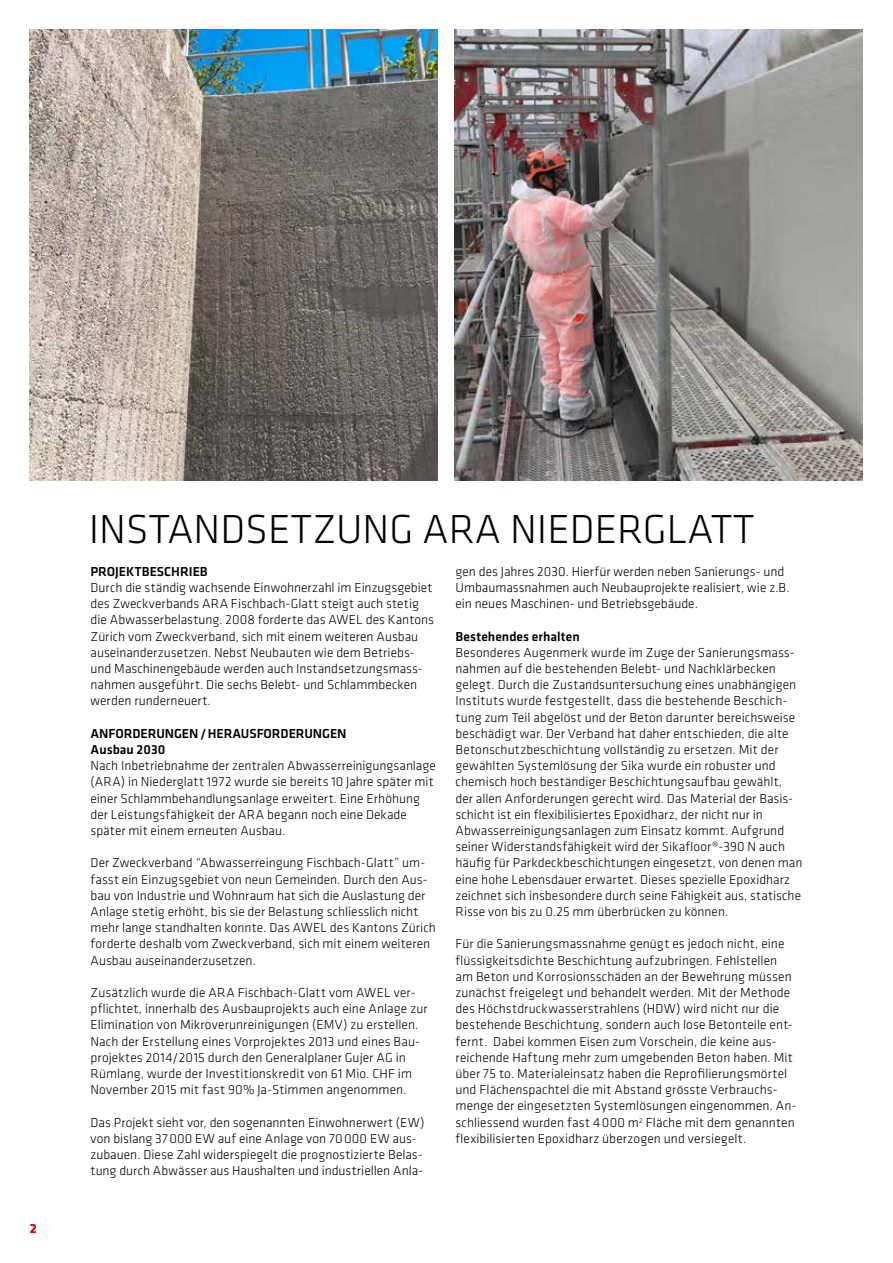
<style>
.page{position:relative;width:893px;height:1263px;background:#fff}
.page>*{position:absolute;margin:0;border:0;box-sizing:border-box;transform-origin:0 0}
.t1{font:300 42px "Klavika";color:#000}
.t2{font:300 13.5px/16.2px "Klavika";letter-spacing:.005em;color:#000}
.t3{font:500 13.5px/16.2px "Klavika";color:#000}
.t4{font:500 13.5px "Klavika";color:#e3000f}
</style>
<div class="page">
<img style="left:30px;top:30px;width:408px;height:451px">
<img style="left:454px;top:30px;width:409px;height:450px">
<p class="t4" style="left:30px;top:1219px;width:8px">2</p>
<h1 class="t1" style="left:89px;top:503px;width:667px">INSTANDSETZUNG ARA NIEDERGLATT</h1>
<p class="t3" style="left:91px;top:563px;width:119px">PROJEKTBESCHRIEB</p>
<p class="t2" style="left:91px;top:579px;width:345px">Durch die ständig wachsende Einwohnerzahl im Einzugsgebiet des Zweckverbands ARA Fischbach-Glatt steigt auch stetig die Abwasserbelastung. 2008 forderte das AWEL des Kantons Zürich vom Zweckverband, sich mit einem weiteren Ausbau auseinanderzusetzen. Nebst Neubauten wie dem Betriebs&shy;und Maschinengebäude werden auch Instandsetzungsmass&shy;nahmen ausgeführt. Die sechs Belebt- und Schlammbecken werden runderneuert.</p>
<p class="t3" style="left:91px;top:725px;width:258px">ANFORDERUNGEN/HERAUSFORDERUNGEN<br>Ausbau 2030</p>
<p class="t2" style="left:91px;top:757px;width:347px">Nach Inbetriebnahme der zentralen Abwasserreinigungsanlage (ARA) in Niederglatt 1972 wurde sie bereits 10 Jahre später mit einer Schlammbehandlungsanlage erweitert. Eine Erhöhung der Leistungsfähigkeit der ARA begann noch eine Dekade später mit einem erneuten Ausbau.</p>
<p class="t2" style="left:91px;top:855px;width:347px">Der Zweckverband “Abwasserreingung Fischbach-Glatt” um&shy;fasst ein Einzugsgebiet von neun Gemeinden. Durch den Aus&shy;bau von Industrie und Wohnraum hat sich die Auslastung der Anlage stetig erhöht, bis sie der Belastung schliesslich nicht mehr lange standhalten konnte. Das AWEL des Kantons Zürich forderte deshalb vom Zweckverband, sich mit einem weiteren Ausbau auseinanderzusetzen.</p>
<p class="t2" style="left:91px;top:984px;width:338px">Zusätzlich wurde die ARA Fischbach-Glatt vom AWEL ver&shy;pflichtet, innerhalb des Ausbauprojekts auch eine Anlage zur Elimination von Mikroverunreinigungen (EMV) zu erstellen.<br>Nach der Erstellung eines Vorprojektes 2013 und eines Bau&shy;projektes 2014/2015 durch den Generalplaner Gujer AG in Rümlang, wurde der Investitionskredit von 61 Mio. CHF im November 2015 mit fast 90% Ja-Stimmen angenommen.</p>
<p class="t2" style="left:91px;top:1114px;width:335px">Das Projekt sieht vor, den sogenannten Einwohnerwert (EW) von bislang 37000 EW auf eine Anlage von 70000 EW aus&shy;zubauen. Diese Zahl widerspiegelt die prognostizierte Belas&shy;tung durch Abwässer aus Haushalten und industriellen Anla-</p>
<p class="t2" style="left:455px;top:563px;width:336px">gen des Jahres 2030. Hierfür werden neben Sanierungs- und<br>Umbaumassnahmen auch Neubauprojekte realisiert, wie z.B. ein neues Maschinen- und Betriebsgebäude.</p>
<p class="t3" style="left:455px;top:628px;width:126px">Bestehendes erhalten</p>
<p class="t2" style="left:455px;top:644px;width:348px">Besonderes Augenmerk wurde im Zuge der Sanierungsmass&shy;nahmen auf die bestehenden Belebt- und Nachklärbecken gelegt. Durch die Zustandsuntersuchung eines unabhängigen Instituts wurde festgestellt, dass die bestehende Beschich&shy;tung zum Teil abgelöst und der Beton darunter bereichsweise beschädigt war. Der Verband hat daher entschieden, die alte Betonschutzbeschichtung vollständig zu ersetzen. Mit der gewählten Systemlösung der Sika wurde ein robuster und chemisch hoch beständiger Beschichtungsaufbau gewählt, der allen Anforderungen gerecht wird. Das Material der Basis&shy;schicht ist ein flexibilisiertes Epoxidharz, der nicht nur in Abwasserreinigungsanlagen zum Einsatz kommt. Aufgrund seiner Widerstandsfähigkeit wird der Sikafloor®-390 N auch häufig für Parkdeckbeschichtungen eingesetzt, von denen man eine hohe Lebensdauer erwartet. Dieses spezielle Epoxidharz zeichnet sich insbesondere durch seine Fähigkeit aus, statische Risse von bis zu 0.25 mm überbrücken zu können.</p>
<p class="t2" style="left:455px;top:936px;width:343px">Für die Sanierungsmassnahme genügt es jedoch nicht, eine flüssigkeitsdichte Beschichtung aufzubringen. Fehlstellen am Beton und Korrosionsschäden an der Bewehrung müssen zunächst freigelegt und behandelt werden. Mit der Methode des Höchstdruckwasserstrahlens (HDW) wird nicht nur die bestehende Beschichtung, sondern auch lose Betonteile ent&shy;fernt. Dabei kommen Eisen zum Vorschein, die keine aus&shy;reichende Haftung mehr zum umgebenden Beton haben. Mit über 75 to. Materialeinsatz haben die Reprofilierungsmörtel und Flächenspachtel die mit Abstand grösste Verbrauchs&shy;menge der eingesetzten Systemlösungen eingenommen. An&shy;schliessend wurden fast 4000 m<sup>2</sup> Fläche mit dem genannten flexibilisierten Epoxidharz überzogen und versiegelt.</p>
</div>
